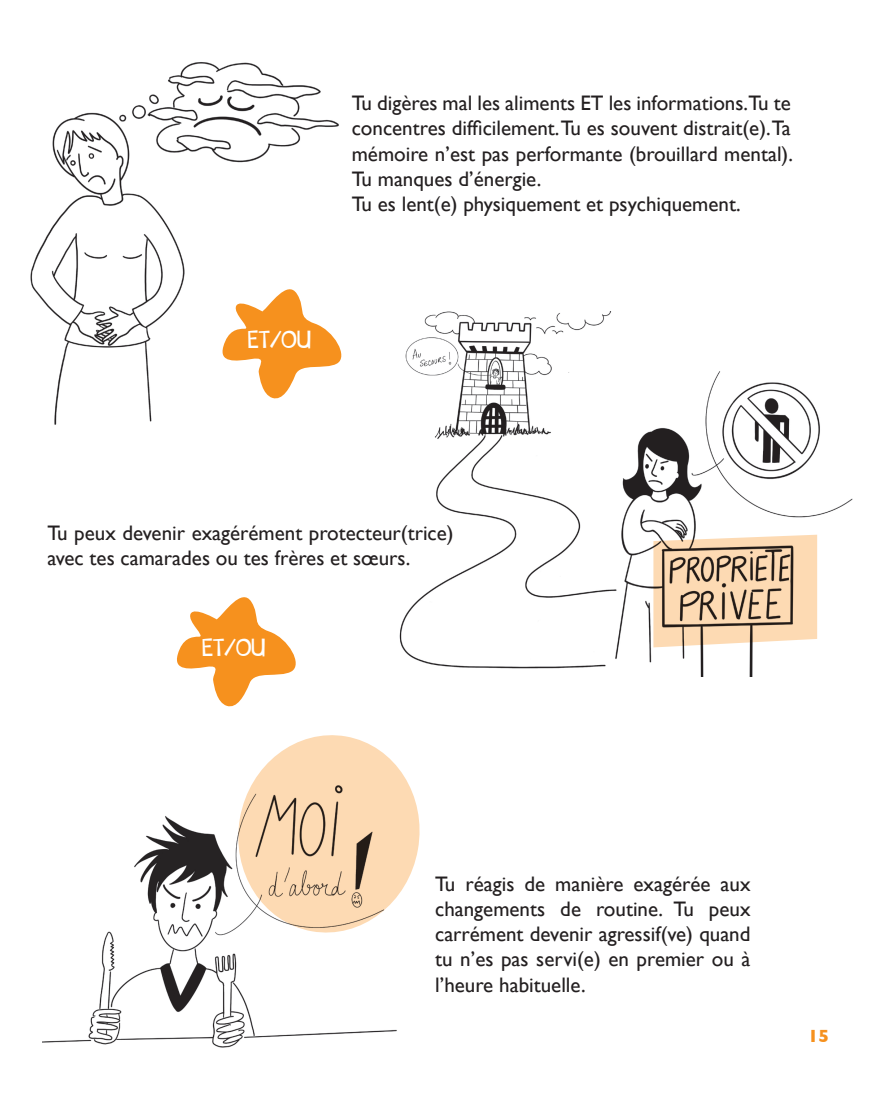
<style>
.page{position:relative;width:893px;height:1106px;background:#fff}
.page>*{position:absolute;margin:0;border:0;box-sizing:border-box;transform-origin:0 0}
.t1{font:25.2px "bangwhackpow";color:#fff}
.t2{font:21px/25.2px "Gill Sans";color:#231f20}
.t3{font:700 18px "Gill Sans";color:#f6911e}
</style>
<div class="page">
<svg style="left:268px;top:735px;width:126px;height:28px;fill:#fddab3"></svg>
<img style="left:30px;top:62px;width:309px;height:363px">
<img style="left:317px;top:311px;width:536px;height:365px">
<svg style="left:219px;top:278px;width:130px;height:123px"></svg>
<svg style="left:177px;top:597px;width:119px;height:110px"></svg>
<img style="left:43px;top:763px;width:377px;height:285px">
<p class="t2" style="left:352px;top:90px;width:443px">Tu digères mal les aliments ET les informations.Tu te concentres difficilement.Tu es souvent distrait(e).Ta mémoire n’est pas performante (brouillard mental).<br>Tu manques d’énergie.<br>Tu es lent(e) physiquement et psychiquement.</p>
<p class="t1" style="left:248px;top:324px;width:64px">ET/OU</p>
<p class="t2" style="left:48px;top:520px;width:408px">Tu peux devenir exagérément protecteur(trice) avec tes camarades ou tes frères et sœurs.</p>
<p class="t1" style="left:203px;top:632px;width:64px">ET/OU</p>
<p class="t2" style="left:435px;top:870px;width:317px;text-align:justify">Tu réagis de manière exagérée aux changements de routine. Tu peux carrément devenir agressif(ve) quand tu n’es pas servi(e) en premier ou à l’heure habituelle.</p>
<p class="t3" style="left:808px;top:1025px;width:23px">15</p>
</div>
